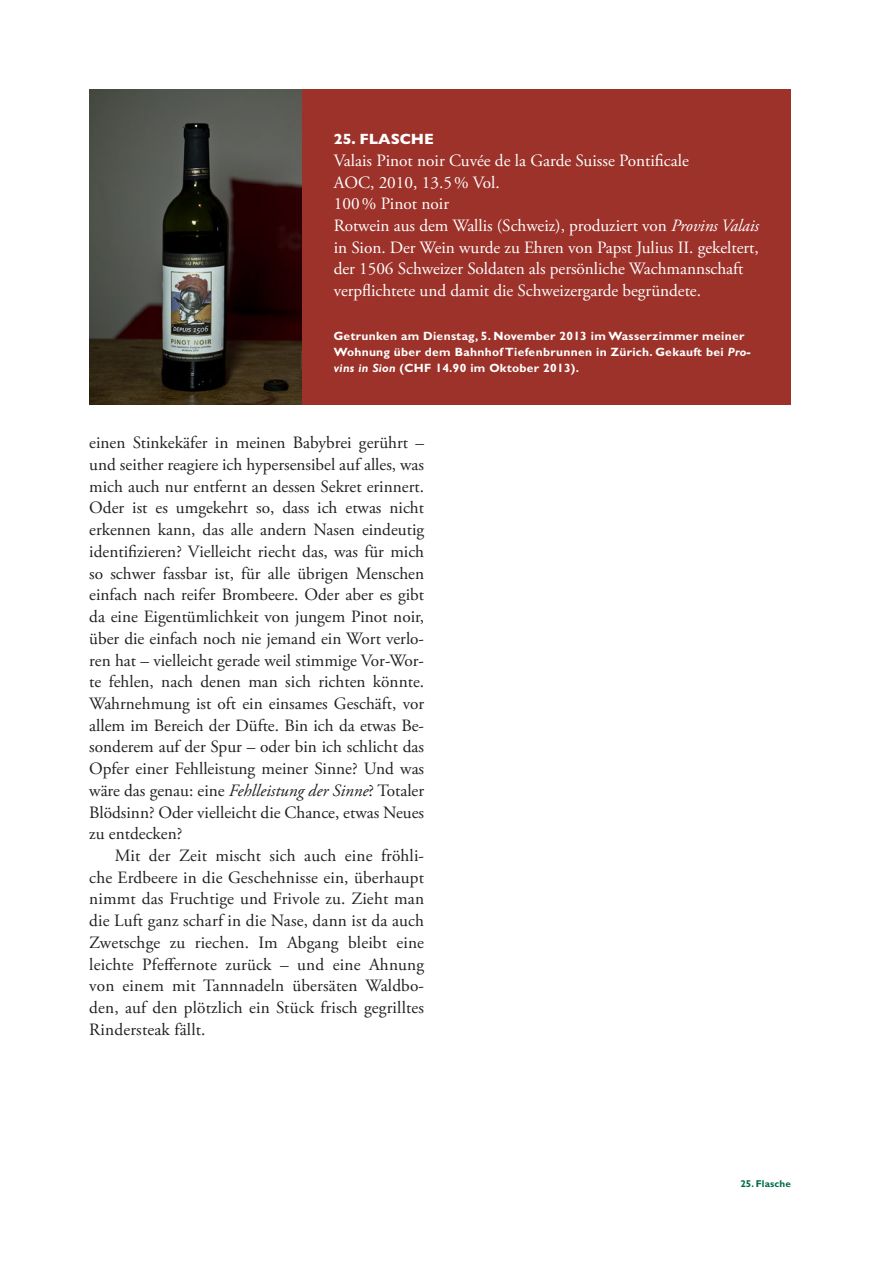
<style>
.page{position:relative;width:893px;height:1263px;background:#fff}
.page>*{position:absolute;margin:0;border:0;box-sizing:border-box;transform-origin:0 0}
.Lauftext_mit_Einzug{font:17.25px/21.8px "Adobe Garamond Pro";color:#231f20;text-align:justify}
.Flasche_Kasten_Lauft{font:17.25px/21.8px "Adobe Garamond Pro";letter-spacing:-.005em;color:#fff}
.Flasche_Kasten_Titel{font:800 15px "Gill Sans MT Pro";color:#fff}
.Getrunken_am_weiss{font:700 12px/16.4px "Gill Sans MT Pro";letter-spacing:.025em;color:#fff}
.Thema_der_Seiten{font:700 9.9px "Gill Sans MT Pro";letter-spacing:.01em;color:#006a4e}
.s1{font-style:italic}
</style>
<div class="page">
<div style="left:302px;top:89px;width:489px;height:316px;background:#9c322a"></div>
<img style="left:89px;top:89px;width:213px;height:316px">
<p class="Flasche_Kasten_Titel" style="left:334px;top:130px;width:102px">25. FLASCHE</p>
<p class="Flasche_Kasten_Lauft" style="left:334px;top:150px;width:357px">Valais Pinot noir Cuvée de la Garde Suisse Pontificale</p>
<p class="Flasche_Kasten_Lauft" style="left:334px;top:172px;width:167px">AOC, 2010, 13.5% Vol.</p>
<p class="Flasche_Kasten_Lauft" style="left:334px;top:194px;width:117px">100% Pinot noir</p>
<p class="Flasche_Kasten_Lauft" style="left:334px;top:215px;width:427px">Rotwein aus dem Wallis (Schweiz), produziert von <span class="s1">Provins Valais </span>in Sion. Der Wein wurde zu Ehren von Papst Julius II. gekeltert, der 1506 Schweizer Soldaten als persönliche Wachmannschaft verpflichtete und damit die Schweizergarde begründete.</p>
<p class="Getrunken_am_weiss" style="left:334px;top:327px;width:418px">Getrunken am Dienstag, 5. November 2013 im Wasserzimmer meiner<br>Wohnung über dem Bahnhof Tiefenbrunnen in Zürich. Gekauft bei <span class="s1">Pro&shy;vins in Sion</span> (CHF 14.90 im Oktober 2013).</p>
<p class="Lauftext_mit_Einzug" style="left:89px;top:432px;width:336px">einen Stinkekäfer in meinen Babybrei gerührt – und seither reagiere ich hypersensibel auf alles, was mich auch nur entfernt an dessen Sekret erinnert.<br>Oder ist es umgekehrt so, dass ich etwas nicht erkennen kann, das alle andern Nasen eindeutig identifizieren? Vielleicht riecht das, was für mich so schwer fassbar ist, für alle übrigen Menschen einfach nach reifer Brombeere. Oder aber es gibt da eine Eigentümlichkeit von jungem Pinot noir, über die einfach noch nie jemand ein Wort verlo&shy;ren hat – vielleicht gerade weil stimmige Vor-Wor&shy;te fehlen, nach denen man sich richten könnte.<br>Wahrnehmung ist oft ein einsames Geschäft, vor allem im Bereich der Düfte. Bin ich da etwas Be&shy;sonderem auf der Spur – oder bin ich schlicht das Opfer einer Fehlleistung meiner Sinne? Und was wäre das genau: eine <span class="s1">Fehlleistung der Sinne</span>? Totaler Blödsinn? Oder vielleicht die Chance, etwas Neues zu entdecken?</p>
<p class="Lauftext_mit_Einzug" style="left:89px;top:845px;width:336px;text-indent:26px">Mit der Zeit mischt sich auch eine fröhli&shy;che Erdbeere in die Geschehnisse ein, überhaupt nimmt das Fruchtige und Frivole zu. Zieht man die Luft ganz scharf in die Nase, dann ist da auch Zwetschge zu riechen. Im Abgang bleibt eine leichte Pfeffernote zurück – und eine Ahnung von einem mit Tannnadeln übersäten Waldbo&shy;den, auf den plötzlich ein Stück frisch gegrilltes Rindersteak fällt.</p>
<p class="Thema_der_Seiten" style="left:740px;top:1177px;width:52px">25. Flasche</p>
</div>
